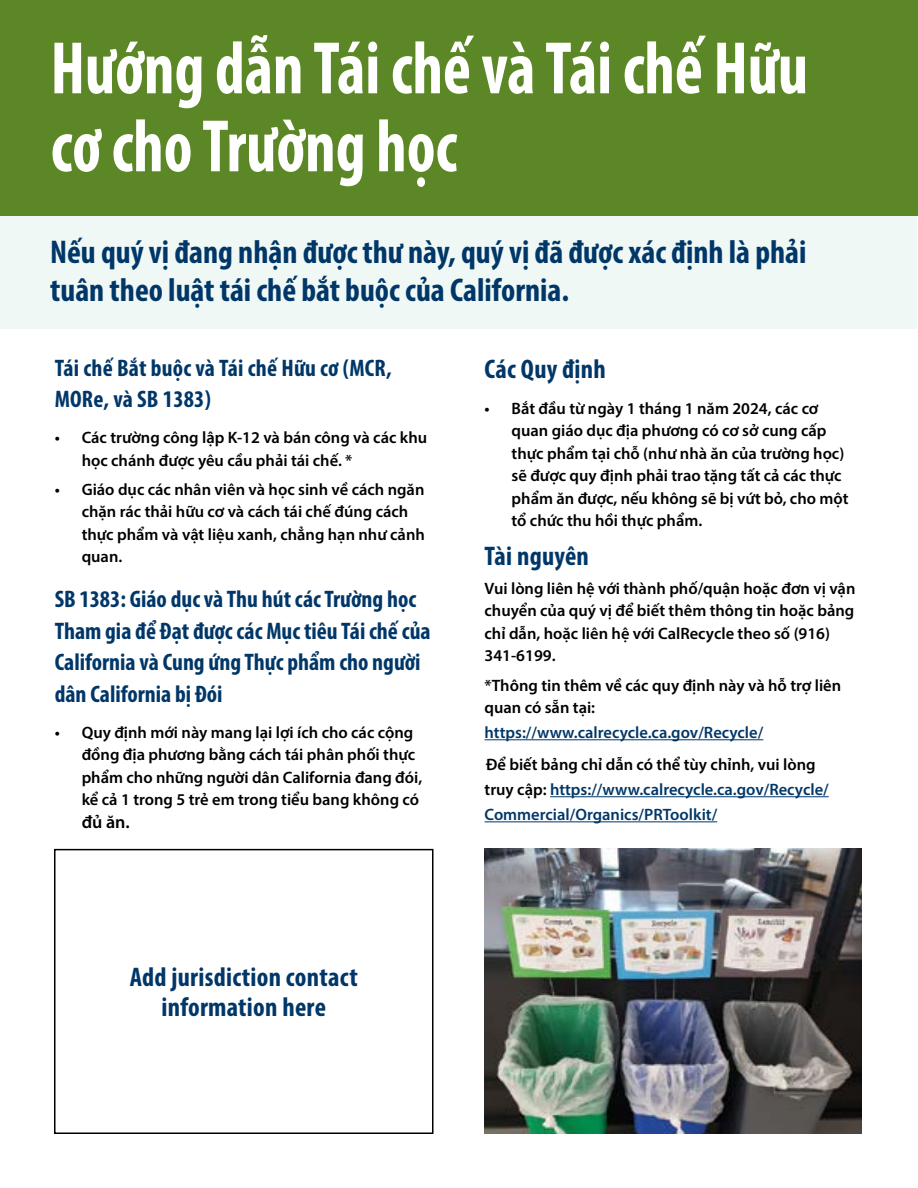
<style>
.page{position:relative;width:918px;height:1188px;background:#fff}
.page>*{position:absolute;margin:0;border:0;box-sizing:border-box;transform-origin:0 0}
.t1{font:700 condensed 75px/78px "Myriad Pro";color:#fff;scale:.89 1}
.t2{font:700 condensed 33px/37.5px "Myriad Pro";color:#003768}
.t3{font:700 condensed 27px/30px "Myriad Pro";letter-spacing:.01em;color:#003768;text-align:center}
.t4{font:700 condensed 24px/31.5px "Myriad Pro";color:#003768}
.t5{font:600 18px "Myriad Pro";color:#000}
.t6{font:600 16.5px/22.5px "Myriad Pro";color:#000}
.t7{font:600 16.5px/31.8px "Myriad Pro";color:#003768}
.s1{color:#000}
</style>
<div class="page">
<div style="left:0;top:216px;width:917px;height:112px;background:#eff8f5"></div>
<div style="left:0;top:0;width:918px;height:216px;background:#5c8727"></div>
<hr style="left:485px;top:739px;width:278px;height:1px;background:#003768">
<hr style="left:550px;top:796px;width:279px;height:1px;background:#003768">
<hr style="left:485px;top:821px;width:232px;height:1px;background:#003768">
<img style="left:485px;top:849px;width:377px;height:285px">
<div style="left:54px;top:849px;width:380px;height:285px;border:2px solid #000"></div>
<h1 class="t1" style="left:51px;top:28px;width:853px">Hướng dẫn Tái chế và Tái chế Hữu cơ cho Trường học</h1>
<h2 class="t2" style="left:50px;top:233px;width:758px">Nếu quý vị đang nhận được thư này, quý vị đã được xác định là phải tuân theo luật tái chế bắt buộc của California.</h2>
<h3 class="t4" style="left:55px;top:351px;width:339px">Tái chế Bắt buộc và Tái chế Hữu cơ (MCR,<br>MORe, và SB 1383)</h3>
<p class="t6" style="left:82px;top:426px;width:347px;text-indent:-27px">• Các trường công lập K-12 và bán công và các khu học chánh được yêu cầu phải tái chế. *</p>
<p class="t6" style="left:82px;top:478px;width:345px;text-indent:-27px">• Giáo dục các nhân viên và học sinh về cách ngăn chặn rác thải hữu cơ và cách tái chế đúng cách thực phẩm và vật liệu xanh, chẳng hạn như cảnh quan.</p>
<h3 class="t4" style="left:55px;top:583px;width:378px">SB 1383: Giáo dục và Thu hút các Trường học Tham gia để Đạt được các Mục tiêu Tái chế của California và Cung ứng Thực phẩm cho người dân California bị Đói</h3>
<p class="t6" style="left:82px;top:721px;width:342px;text-indent:-27px">• Quy định mới này mang lại lợi ích cho các cộng đồng địa phương bằng cách tái phân phối thực phẩm cho những người dân California đang đói, kể cả 1 trong 5 trẻ em trong tiểu bang không có</p>
<p class="t5" style="left:82px;top:810px;width:50px">đủ ăn.</p>
<h3 class="t3" style="left:485px;top:353px;width:123px">Các Quy định</h3>
<p class="t6" style="left:512px;top:397px;width:339px;text-indent:-27px">• Bắt đầu từ ngày 1 tháng 1 năm 2024, các cơ quan giáo dục địa phương có cơ sở cung cấp thực phẩm tại chỗ (như nhà ăn của trường học) sẽ được quy định phải trao tặng tất cả các thực phẩm ăn được, nếu không sẽ bị vứt bỏ, cho một tổ chức thu hồi thực phẩm.</p>
<h3 class="t3" style="left:485px;top:540px;width:106px">Tài nguyên</h3>
<p class="t6" style="left:485px;top:577px;width:372px">Vui lòng liên hệ với thành phố/quận hoặc đơn vị vận chuyển của quý vị để biết thêm thông tin hoặc bảng chỉ dẫn, hoặc liên hệ với CalRecycle theo số (916)<br>341-6199.</p>
<p class="t6" style="left:485px;top:673px;width:358px">*Thông tin thêm về các quy định này và hỗ trợ liên quan có sẵn tại:</p>
<p class="t7" style="left:485px;top:716px;width:333px">https://www.calrecycle.ca.gov/Recycle/<br><span class="s1">Để biết bảng chỉ dẫn có thể tùy chỉnh, vui lòng</span></p>
<p class="t7" style="left:485px;top:777px;width:346px;line-height:25px"><span class="s1">truy cập:</span> https://www.calrecycle.ca.gov/Recycle/<br>Commercial/Organics/PRToolkit/</p>
<p class="t3" style="left:130px;top:961px;width:229px">Add jurisdiction contact information here</p>
</div>
